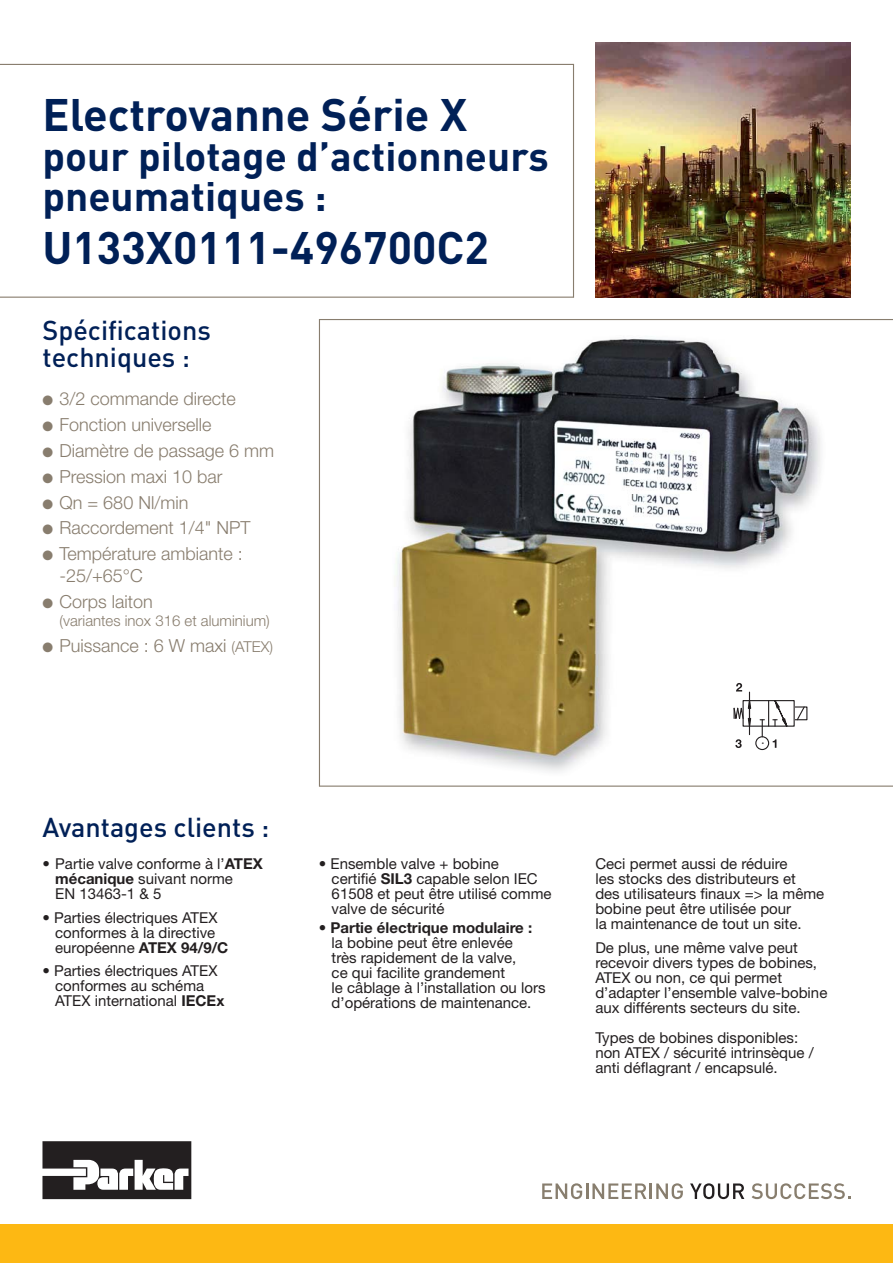
<style>
.page{position:relative;width:893px;height:1263px;background:#fff}
.page>*{position:absolute;margin:0;border:0;box-sizing:border-box;transform-origin:0 0}
.t1{font:700 45px "DINOT";color:#002057}
.t2{font:700 40.5px/40px "DINOT";color:#002057}
.t3{font:500 27px/27px "DINOT";color:#002057}
.t4{font:300 18px/21.6px "Helvetica Neue LT Std";color:#887d6e}
.t5{font:15px/15px "Helvetica Neue LT Std";color:#231f20}
.t6{font:300 15px "Helvetica Neue LT Std";color:#887d6e}
.s1{font-size:15px}
.s2{font-weight:700}
</style>
<div class="page">
<svg style="left:319px;top:319px;width:574px;height:468px"></svg>
<img style="left:595px;top:43px;width:255px;height:255px">
<img style="left:392px;top:335px;width:434px;height:441px">
<img style="left:388px;top:331px;width:432px;height:54px">
<img style="left:388px;top:385px;width:4px;height:376px">
<img style="left:392px;top:335px;width:428px;height:426px">
<div style="left:0;top:1225px;width:893px;height:38px;background:#fdb813"></div>
<svg style="left:42px;top:1141px;width:149px;height:58px"></svg>
<svg style="left:542px;top:1183px;width:141px;height:16px"></svg>
<svg style="left:690px;top:1183px;width:54px;height:16px"></svg>
<svg style="left:752px;top:1183px;width:98px;height:16px"></svg>
<div style="left:743px;top:701px;width:51px;height:25px;background:#fff"></div>
<div style="left:742px;top:700px;width:53px;height:27px;border:1px solid #231f20"></div>
<div style="left:755px;top:736px;width:14px;height:14px;border:1px solid #231f20;border-radius:50%"></div>
<svg style="left:760px;top:686px;width:46px;height:62px"></svg>
<svg style="left:733px;top:683px;width:19px;height:65px"></svg>
<svg style="left:0;top:64px;width:574px;height:234px"></svg>
<h1 class="t1" style="left:42px;top:85px;width:426px">Electrovanne Série X</h1>
<h2 class="t2" style="left:42px;top:135px;width:508px">pour pilotage d’actionneurs pneumatiques :</h2>
<h1 class="t1" style="left:42px;top:218px;width:448px">U133X0111-496700C2</h1>
<h3 class="t3" style="left:42px;top:315px;width:170px">Spécifications techniques :</h3>
<p class="t4" style="left:42px;top:388px;width:195px">● 3/2 commande directe</p>
<p class="t4" style="left:42px;top:413px;width:171px">● Fonction universelle</p>
<p class="t4" style="left:42px;top:439px;width:233px">● Diamètre de passage 6 mm</p>
<p class="t4" style="left:42px;top:465px;width:182px">● Pression maxi 10 bar</p>
<p class="t4" style="left:42px;top:491px;width:147px">● Qn = 680 Nl/min</p>
<p class="t4" style="left:42px;top:517px;width:210px">● Raccordement 1/4" NPT</p>
<p class="t4" style="left:59px;top:543px;width:185px;text-indent:-17px">● Température ambiante : -25/+65°C</p>
<p class="t4" style="left:42px;top:590px;width:112px">● Corps laiton</p>
<p class="t6" style="left:59px;top:611px;width:212px">(variantes inox 316 et aluminium)</p>
<p class="t4" style="left:42px;top:634px;width:232px">● Puissance : 6 W maxi <span class="s1">(ATEX)</span></p>
<h3 class="t3" style="left:42px;top:813px;width:228px">Avantages clients :</h3>
<p class="t5" style="left:55px;top:856px;width:209px;text-indent:-13px">• Partie valve conforme à l’<span class="s2">ATEX mécanique</span> suivant norme<br>EN 13463-1 &amp; 5</p>
<p class="t5" style="left:55px;top:910px;width:175px;text-indent:-13px">• Parties électriques ATEX conformes à la directive européenne <span class="s2">ATEX 94/9/C</span></p>
<p class="t5" style="left:55px;top:963px;width:171px;text-indent:-13px">• Parties électriques ATEX conformes au schéma<br>ATEX international <span class="s2">IECEx</span></p>
<p class="t5" style="left:332px;top:856px;width:221px;text-indent:-13px">• Ensemble valve + bobine<br>certifié <span class="s2">SIL3</span> capable selon IEC<br>61508 et peut être utilisé comme valve de sécurité</p>
<p class="t5" style="left:332px;top:920px;width:215px;text-indent:-13px">• <span class="s2">Partie électrique modulaire : </span>la bobine peut être enlevée<br>très rapidement de la valve,<br>ce qui facilite grandement<br>le câblage à l’installation ou lors d’opérations de maintenance.</p>
<p class="t5" style="left:595px;top:856px;width:230px">Ceci permet aussi de réduire<br>les stocks des distributeurs et<br>des utilisateurs finaux =&gt; la même bobine peut être utilisée pour<br>la maintenance de tout un site.</p>
<p class="t5" style="left:595px;top:940px;width:234px">De plus, une même valve peut recevoir divers types de bobines,<br>ATEX ou non, ce qui permet d’adapter l’ensemble valve-bobine aux différents secteurs du site.</p>
<p class="t5" style="left:595px;top:1030px;width:220px">Types de bobines disponibles: non ATEX / sécurité intrinsèque / anti déflagrant / encapsulé.</p>
</div>
